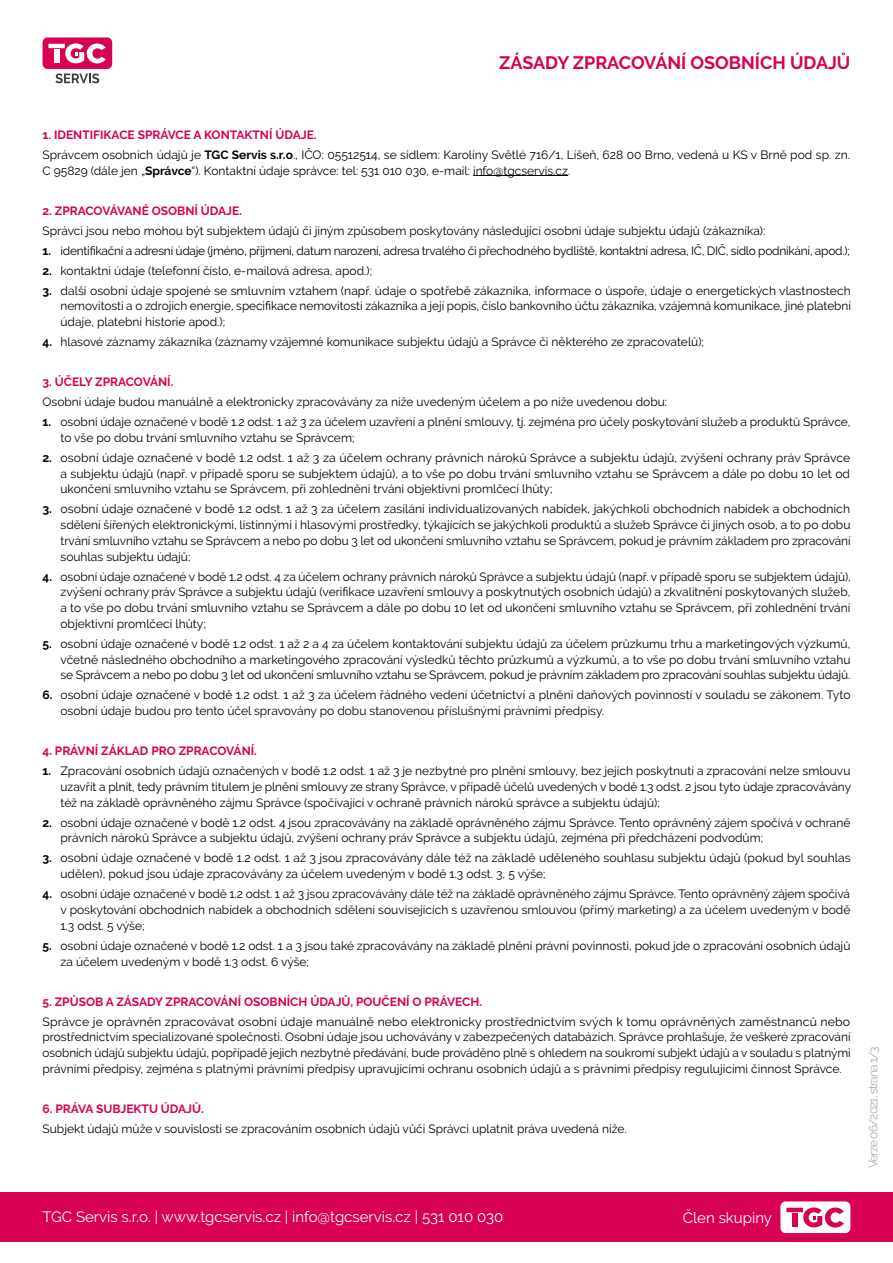
<style>
.page{position:relative;width:893px;height:1263px;background:#fff}
.page>*{position:absolute;margin:0;border:0;box-sizing:border-box;transform-origin:0 0}
.t1{font:700 18px "Raleway";color:#d70053}
.t2{font:15px "Raleway";color:#fff}
.t3{font:12px/15.8px "Raleway";color:#000;text-align:justify}
.t4{font:700 12px "Raleway";color:#d70053}
.t5{font:12px "Raleway";letter-spacing:-.02em;color:#000}
.t6{font:12px "Raleway";letter-spacing:-.07em;color:#aeafb2}
.s1{font-weight:700;color:#d70053}
.s2{font-weight:700}
</style>
<div class="page">
<hr style="left:473px;top:175px;width:95px;height:1px;background:#000">
<div style="left:43px;top:37px;width:69px;height:32px;background:#d70053;border-radius:5px"></div>
<svg style="left:48px;top:43px;width:58px;height:20px"></svg>
<svg style="left:55px;top:73px;width:44px;height:10px"></svg>
<div style="left:0;top:1192px;width:893px;height:50px;background:#d70053"></div>
<div style="left:780px;top:1201px;width:70px;height:32px;background:#fff;border-radius:5px"></div>
<svg style="left:786px;top:1207px;width:58px;height:20px"></svg>
<h1 class="t1" style="left:499px;top:52px;width:353px">ZÁSADY ZPRACOVÁNÍ OSOBNÍCH ÚDAJŮ</h1>
<p class="t3" style="left:43px;top:125px;width:809px;line-height:20px"><span class="s1">1. IDENTIFIKACE SPRÁVCE A KONTAKTNÍ ÚDAJE.<br></span>Správcem osobních údajů je <span class="s2">TGC Servis s.r.o</span>., IČO: 05512514, se sídlem: Karolíny Světlé 716/1, Líšeň, 628 00 Brno, vedená u KS v Brně pod sp. zn.</p>
<p class="t3" style="left:43px;top:162px;width:529px">C 95829 (dále jen „<span class="s2">Správce</span>“). Kontaktní údaje správce: tel: 531 010 030, e-mail: info@tgcservis.cz.</p>
<p class="t4" style="left:43px;top:204px;width:201px">2. ZPRACOVÁVANÉ OSOBNÍ ÚDAJE.</p>
<p class="t3" style="left:43px;top:222px;width:724px">Správci jsou nebo mohou být subjektem údajů či jiným způsobem poskytovány následující osobní údaje subjektu údajů (zákazníka):</p>
<p class="t5" style="left:43px;top:243px;width:809px"><span class="s2">1.</span> identifikační a adresní údaje (jméno, příjmení, datum narození, adresa trvalého či přechodného bydliště, kontaktní adresa, IČ, DIČ, sídlo podnikání, apod.);</p>
<p class="t3" style="left:43px;top:262px;width:331px"><span class="s2">2.</span> kontaktní údaje (telefonní číslo, e-mailová adresa, apod.);</p>
<p class="t3" style="left:61px;top:282px;width:792px;text-indent:-18px"><span class="s2">3.</span> další osobní údaje spojené se smluvním vztahem (např. údaje o spotřebě zákazníka, informace o úspoře, údaje o energetických vlastnostech nemovitosti a o zdrojích energie, specifikace nemovitosti zákazníka a její popis, číslo bankovního účtu zákazníka, vzájemná komunikace, jiné platební údaje, platební historie apod.);</p>
<p class="t3" style="left:43px;top:334px;width:663px"><span class="s2">4.</span> hlasové záznamy zákazníka (záznamy vzájemné komunikace subjektu údajů a Správce či některého ze zpracovatelů);</p>
<p class="t4" style="left:43px;top:375px;width:132px">3. ÚČELY ZPRACOVÁNÍ.</p>
<p class="t3" style="left:43px;top:394px;width:626px">Osobní údaje budou manuálně a elektronicky zpracovávány za níže uvedeným účelem a po níže uvedenou dobu:</p>
<p class="t3" style="left:61px;top:414px;width:792px;text-indent:-18px"><span class="s2">1.</span> osobní údaje označené v bodě 1.2 odst. 1 až 3 za účelem uzavření a plnění smlouvy, tj. zejména pro účely poskytování služeb a produktů Správce, to vše po dobu trvání smluvního vztahu se Správcem;</p>
<p class="t3" style="left:61px;top:450px;width:791px;text-indent:-18px"><span class="s2">2.</span> osobní údaje označené v bodě 1.2 odst. 1 až 3 za účelem ochrany právních nároků Správce a subjektu údajů, zvýšení ochrany práv Správce a subjektu údajů (např. v případě sporu se subjektem údajů), a to vše po dobu trvání smluvního vztahu se Správcem a dále po dobu 10 let od ukončení smluvního vztahu se Správcem, při zohlednění trvání objektivní promlčecí lhůty;</p>
<p class="t3" style="left:61px;top:501px;width:792px;text-indent:-18px"><span class="s2">3.</span> osobní údaje označené v bodě 1.2 odst. 1 až 3 za účelem zasílání individualizovaných nabídek, jakýchkoli obchodních nabídek a obchodních sdělení šířených elektronickými, listinnými i hlasovými prostředky, týkajících se jakýchkoli produktů a služeb Správce či jiných osob, a to po dobu trvání smluvního vztahu se Správcem a nebo po dobu 3 let od ukončení smluvního vztahu se Správcem, pokud je právním základem pro zpracování souhlas subjektu údajů;</p>
<p class="t3" style="left:61px;top:568px;width:792px;text-indent:-18px"><span class="s2">4.</span> osobní údaje označené v bodě 1.2 odst. 4 za účelem ochrany právních nároků Správce a subjektu údajů (např. v případě sporu se subjektem údajů), zvýšení ochrany práv Správce a subjektu údajů (verifikace uzavření smlouvy a poskytnutých osobních údajů) a zkvalitnění poskytovaných služeb, a to vše po dobu trvání smluvního vztahu se Správcem a dále po dobu 10 let od ukončení smluvního vztahu se Správcem, při zohlednění trvání objektivní promlčecí lhůty;</p>
<p class="t3" style="left:61px;top:636px;width:791px;text-indent:-18px"><span class="s2">5.</span> osobní údaje označené v bodě 1.2 odst. 1 až 2 a 4 za účelem kontaktování subjektu údajů za účelem průzkumu trhu a marketingových výzkumů, včetně následného obchodního a marketingového zpracování výsledků těchto průzkumů a výzkumů, a to vše po dobu trvání smluvního vztahu se Správcem a nebo po dobu 3 let od ukončení smluvního vztahu se Správcem, pokud je právním základem pro zpracování souhlas subjektu údajů.</p>
<p class="t3" style="left:61px;top:687px;width:791px;text-indent:-18px"><span class="s2">6.</span> osobní údaje označené v bodě 1.2 odst. 1 až 3 za účelem řádného vedení účetnictví a plnění daňových povinností v souladu se zákonem. Tyto osobní údaje budou pro tento účel spravovány po dobu stanovenou příslušnými právními předpisy.</p>
<p class="t4" style="left:43px;top:744px;width:216px">4. PRÁVNÍ ZÁKLAD PRO ZPRACOVÁNÍ.</p>
<p class="t3" style="left:61px;top:763px;width:792px;text-indent:-18px"><span class="s2">1.</span> Zpracování osobních údajů označených v bodě 1.2 odst. 1 až 3 je nezbytné pro plnění smlouvy, bez jejich poskytnutí a zpracování nelze smlouvu uzavřít a plnit, tedy právním titulem je plnění smlouvy ze strany Správce, v případě účelů uvedených v bodě 1.3 odst. 2 jsou tyto údaje zpracovávány též na základě oprávněného zájmu Správce (spočívající v ochraně právních nároků správce a subjektu údajů);</p>
<p class="t3" style="left:61px;top:814px;width:791px;text-indent:-18px"><span class="s2">2.</span> osobní údaje označené v bodě 1.2 odst. 4 jsou zpracovávány na základě oprávněného zájmu Správce. Tento oprávněný zájem spočívá v ochraně právních nároků Správce a subjektu údajů, zvýšení ochrany práv Správce a subjektu údajů, zejména při předcházení podvodům;</p>
<p class="t3" style="left:61px;top:850px;width:792px;text-indent:-18px"><span class="s2">3.</span> osobní údaje označené v bodě 1.2 odst. 1 až 3 jsou zpracovávány dále též na základě uděleného souhlasu subjektu údajů (pokud byl souhlas udělen), pokud jsou údaje zpracovávány za účelem uvedeným v bodě 1.3 odst. 3, 5 výše;</p>
<p class="t3" style="left:61px;top:886px;width:791px;text-indent:-18px"><span class="s2">4.</span> osobní údaje označené v bodě 1.2 odst. 1 až 3 jsou zpracovávány dále též na základě oprávněného zájmu Správce. Tento oprávněný zájem spočívá v poskytování obchodních nabídek a obchodních sdělení souvisejících s uzavřenou smlouvou (přímý marketing) a za účelem uvedeným v bodě 1.3 odst. 5 výše;</p>
<p class="t3" style="left:61px;top:937px;width:791px;text-indent:-18px"><span class="s2">5.</span> osobní údaje označené v bodě 1.2 odst. 1 a 3 jsou také zpracovávány na základě plnění právní povinnosti, pokud jde o zpracování osobních údajů za účelem uvedeným v bodě 1.3 odst. 6 výše;</p>
<p class="t4" style="left:43px;top:994px;width:441px">5. ZPŮSOB A ZÁSADY ZPRACOVÁNÍ OSOBNÍCH ÚDAJŮ, POUČENÍ O PRÁVECH.</p>
<p class="t3" style="left:43px;top:1013px;width:810px">Správce je oprávněn zpracovávat osobní údaje manuálně nebo elektronicky prostřednictvím svých k tomu oprávněných zaměstnanců nebo prostřednictvím specializované společnosti. Osobní údaje jsou uchovávány v zabezpečených databázích. Správce prohlašuje, že veškeré zpracování osobních údajů subjektu údajů, popřípadě jejich nezbytné předávání, bude prováděno plně s ohledem na soukromí subjekt údajů a v souladu s platnými právními předpisy, zejména s platnými právními předpisy upravujícími ochranu osobních údajů a s právními předpisy regulujícími činnost Správce.</p>
<p class="t4" style="left:43px;top:1102px;width:163px">6. PRÁVA SUBJEKTU ÚDAJŮ.</p>
<p class="t3" style="left:43px;top:1121px;width:586px">Subjekt údajů může v souvislosti se zpracováním osobních údajů vůči Správci uplatnit práva uvedená níže.</p>
<p class="t2" style="left:43px;top:1208px;width:462px">TGC Servis s.r.o. | www.tgcservis.cz | info@tgcservis.cz | 531 010 030</p>
<p class="t2" style="left:683px;top:1209px;width:91px">Člen skupiny</p>
<p class="t6" style="left:866px;top:1168px;width:124px;rotate:-90deg">Verze 06/2021, strana 1/3</p>
</div>
